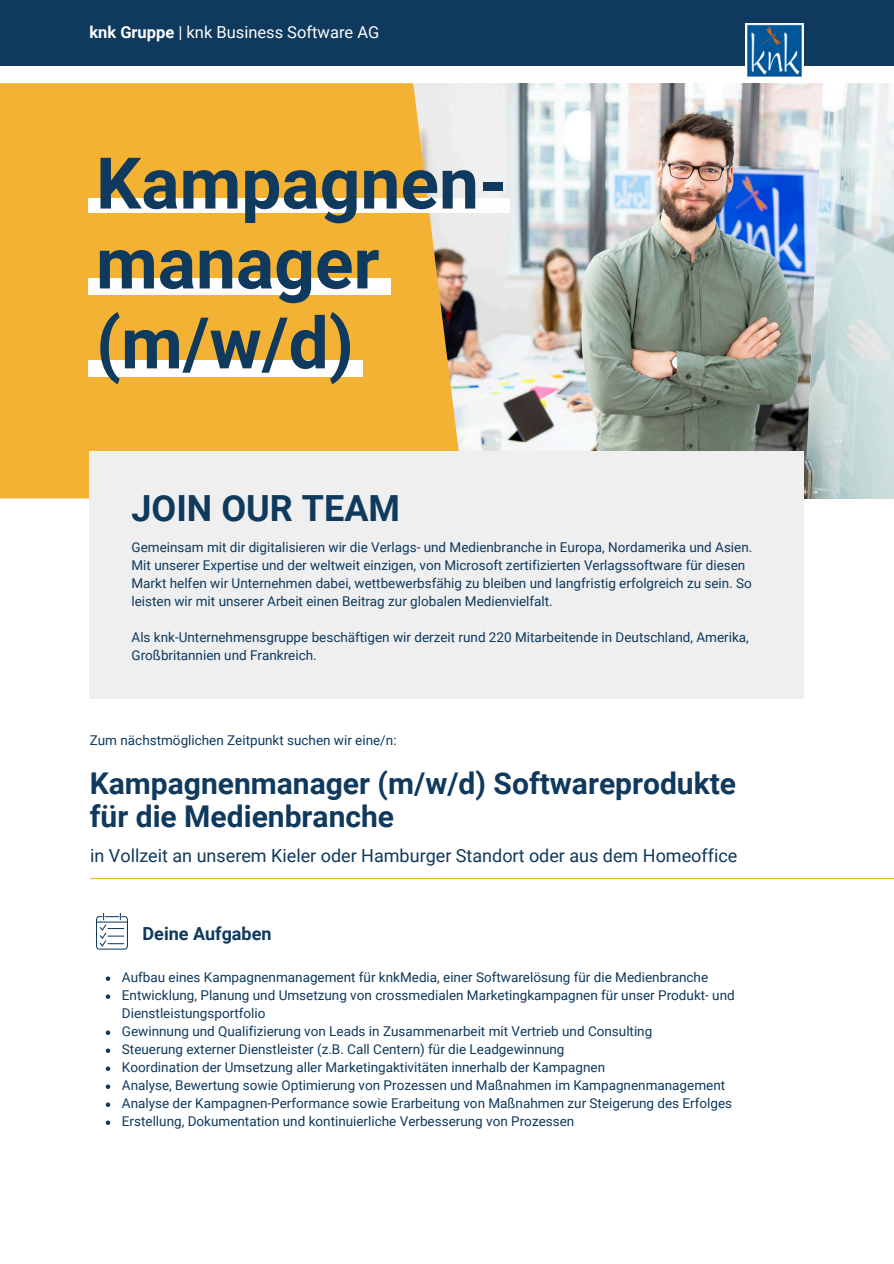
<style>
.page{position:relative;width:894px;height:1264px;background:#fff}
.page>*{position:absolute;margin:0;border:0;box-sizing:border-box;transform-origin:0 0}
.t1{font:700 71.25px/79.8px "Roboto";color:#0f395d}
.t2{font:700 36px "Roboto";color:#0f395d}
.t3{font:700 30px/32.7px "Roboto";color:#0f395d}
.t4{font:18px "Roboto";color:#0f395d}
.t5{font:700 18px "Roboto";color:#0f395d}
.t6{font:16.5px "Roboto";color:#fdfdfe}
.t7{font:13.5px/18px "Roboto";color:#0f395d}
.s1{font-weight:700}
</style>
<div class="page">
<hr style="left:90px;top:878px;width:803px;height:1px;background:#f4b235">
<img style="left:464px;top:83px;width:429px;height:415px">
<div style="left:1px;top:83px;width:463px;height:415px;background:#f4b235"></div>
<div style="left:89px;top:451px;width:715px;height:248px;background:#efefef"></div>
<div style="left:88px;top:198px;width:421px;height:15px;background:#fdfdfe"></div>
<div style="left:88px;top:360px;width:274px;height:16px;background:#fdfdfe"></div>
<svg style="left:96px;top:912px;width:31px;height:37px"></svg>
<div style="left:0;top:0;width:893px;height:65px;background:#0f395d"></div>
<img style="left:745px;top:23px;width:58px;height:54px">
<div style="left:88px;top:279px;width:302px;height:16px;background:#fdfdfe"></div>
<svg style="left:106px;top:976px;width:4px;height:4px"></svg>
<svg style="left:106px;top:994px;width:4px;height:4px"></svg>
<svg style="left:106px;top:1030px;width:4px;height:4px"></svg>
<svg style="left:106px;top:1048px;width:4px;height:4px"></svg>
<svg style="left:106px;top:1066px;width:4px;height:4px"></svg>
<svg style="left:106px;top:1084px;width:4px;height:4px"></svg>
<svg style="left:106px;top:1102px;width:4px;height:4px"></svg>
<svg style="left:106px;top:1120px;width:4px;height:4px"></svg>
<p class="t6" style="left:89px;top:23px;width:291px"><span class="s1">knk Gruppe</span> | knk Business Software AG</p>
<p class="t1" style="left:96px;top:144px;width:412px">Kampagnen&shy;manager (m/w/d)</p>
<p class="t2" style="left:131px;top:487px;width:270px">JOIN OUR TEAM</p>
<p class="t7" style="left:131px;top:538px;width:622px">Gemeinsam mit dir digitalisieren wir die Verlags- und Medienbranche in Europa, Nordamerika und Asien.<br>Mit unserer Expertise und der weltweit einzigen, von Microsoft zertifizierten Verlagssoftware fü r diesen Markt helfen wir Unternehmen dabei, wettbewerbsfähig zu bleiben und langfristig erfolgreich zu sein. So leisten wir mit unserer Arbeit einen Beitrag zur globalen Medienvielfalt.</p>
<p class="t7" style="left:131px;top:628px;width:618px">Als knk-Unternehmensgruppe beschäftigen wir derzeit rund 220 Mitarbeitende in Deutschland, Amerika,<br>Großbritannien und Frankreich.</p>
<h2 class="t7" style="left:90px;top:731px;width:308px">Zum nächstmöglichen Zeitpunkt suchen wir eine/n:</h2>
<p class="t3" style="left:90px;top:767px;width:647px">Kampagnenmanager (m/w/d) Softwareprodukte für die Medienbranche</p>
<h1 class="t4" style="left:90px;top:845px;width:648px">in Vollzeit an unserem Kieler oder Hamburger Standort oder aus dem Homeoffice</h1>
<p class="t5" style="left:142px;top:922px;width:130px">Deine Aufgaben</p>
<p class="t7" style="left:122px;top:968px;width:587px">Aufbau eines Kampagnenmanagement für knkMedia, einer Softwarelösung für die Medienbranche</p>
<p class="t7" style="left:122px;top:986px;width:614px">Entwicklung, Planung und Umsetzung von crossmedialen Marketingkampagnen für unser Produkt- und<br>Dienstleistungsportfolio</p>
<h3 class="t7" style="left:122px;top:1022px;width:531px">Gewinnung und Qualifizierung von Leads in Zusammenarbeit mit Vertrieb und Consulting</h3>
<h5 class="t7" style="left:122px;top:1040px;width:444px">Steuerung externer Dienstleister (z.B. Call Centern) für die Leadgewinnung</h5>
<p class="t7" style="left:122px;top:1058px;width:484px">Koordination der Umsetzung aller Marketingaktivitäten innerhalb der Kampagnen</p>
<h4 class="t7" style="left:122px;top:1076px;width:604px">Analyse, Bewertung sowie Optimierung von Prozessen und Maßnahmen im Kampagnenmanagement</h4>
<p class="t7" style="left:122px;top:1094px;width:611px">Analyse der Kampagnen-Performance sowie Erarbeitung von Maßnahmen zur Steigerung des Erfolges</p>
<p class="t7" style="left:122px;top:1112px;width:454px">Erstellung, Dokumentation und kontinuierliche Verbesserung von Prozessen</p>
</div>
